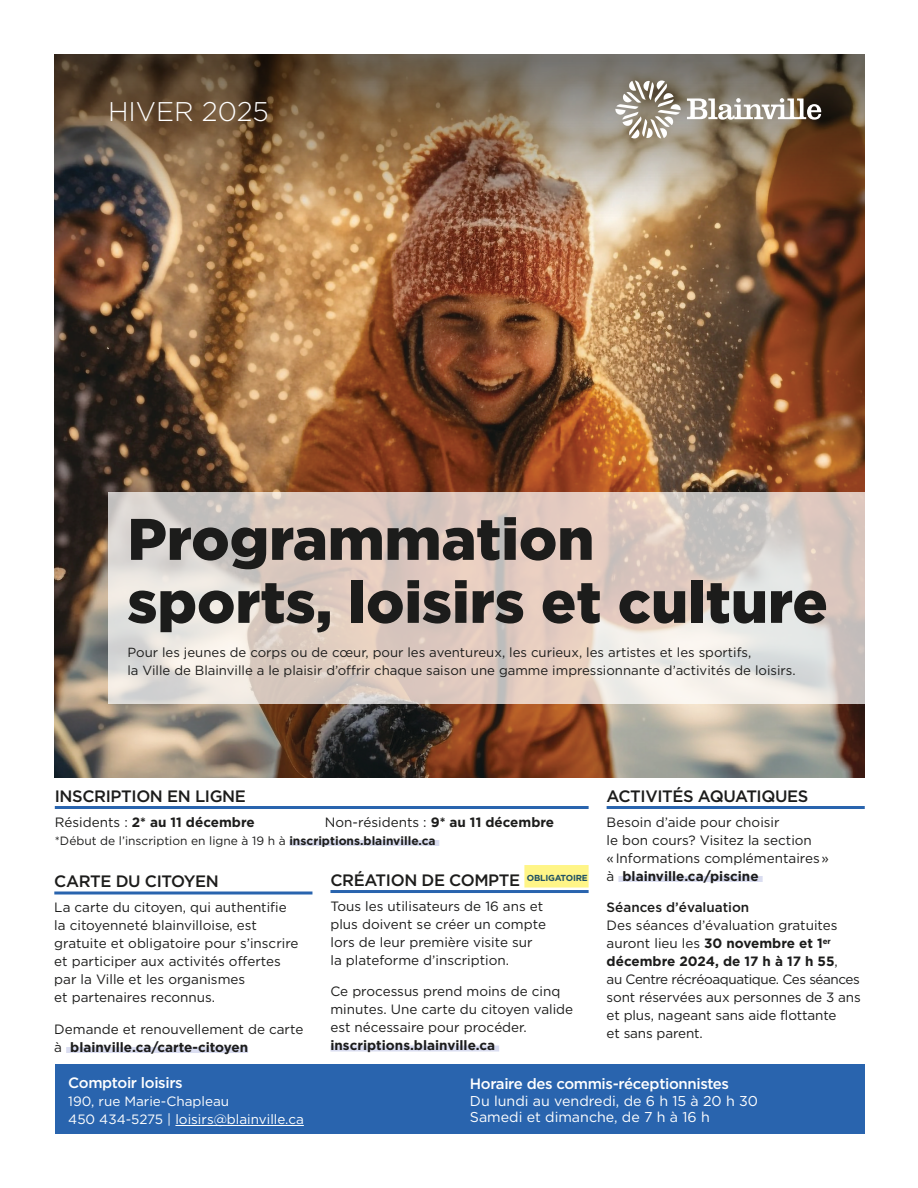
<style>
.page{position:relative;width:918px;height:1188px;background:#fff}
.page>*{position:absolute;margin:0;border:0;box-sizing:border-box;transform-origin:0 0}
.grand_titre{font:900 58.5px/63px "Gotham HTF";color:#1c1c1b}
.grand_titre-2{font:300 27px "Gotham HTF";color:#fff}
.sous-titre___souligné_bleu{font:500 16.5px "Gotham HTF";letter-spacing:-.025em;color:#1c1c1b}
.sous-titre{font:500 15px "Gotham HTF";letter-spacing:-.025em;color:#fff}
.sous-titre-2{font:14.25px/16.5px "Gotham HTF";color:#fff}
.texte_courant{font:13.5px/18px "Gotham HTF";color:#1c1c1b}
.texte_courant-2{font:13.5px/18px "Gotham HTF";color:#fff}
.texte_courant-3{font:700 13.5px "Gotham HTF";color:#1c1c1b}
.texte_courant-4{font:500 13.5px "Gotham HTF";color:#1c1c1b}
.texte_courant-5{font:13.2px/18px "Gotham HTF";color:#1c1c1b}
.texte_courant-6{font:12px "Gotham HTF";color:#1c1c1b}
.s1{font-weight:400}
.s2{font-weight:700}
</style>
<div class="page">
<img style="left:55px;top:218px;width:810px;height:560px">
<svg style="left:108px;top:492px;width:757px;height:212px;background:#ded1c9"></svg>
<hr style="left:54px;top:892px;width:258px;height:3px;background:#2964ae">
<div style="left:66px;top:1047px;width:182px;height:6px;background:#daddf0"></div>
<hr style="left:330px;top:890px;width:259px;height:3px;background:#2964ae">
<div style="left:524px;top:865px;width:65px;height:23px;background:#fff587"></div>
<div style="left:330px;top:1046px;width:169px;height:6px;background:#daddf0"></div>
<hr style="left:607px;top:806px;width:258px;height:3px;background:#2964ae">
<div style="left:618px;top:876px;width:145px;height:6px;background:#daddf0"></div>
<div style="left:55px;top:1065px;width:810px;height:69px;background:#2964ae"></div>
<hr style="left:175px;top:1125px;width:129px;height:1px;background:#fff">
<hr style="left:55px;top:806px;width:534px;height:3px;background:#2964ae">
<div style="left:289px;top:840px;width:150px;height:6px;background:#daddf0"></div>
<img style="left:54px;top:54px;width:811px;height:164px">
<svg style="left:687px;top:98px;width:135px;height:22px"></svg>
<svg style="left:615px;top:80px;width:66px;height:59px"></svg>
<p class="grand_titre-2" style="left:108px;top:96px;width:162px">HIVER 2025</p>
<p class="grand_titre" style="left:127px;top:506px;width:702px">Programmation<br>sports, loisirs et culture</p>
<p class="texte_courant-5" style="left:127px;top:643px;width:670px">Pour les jeunes de corps ou de cœur, pour les aventureux, les curieux, les artistes et les sportifs,<br>la Ville de Blainville a le plaisir d’offrir chaque saison une gamme impressionnante d’activités de loisirs.</p>
<p class="sous-titre___souligné_bleu" style="left:55px;top:787px;width:193px">INSCRIPTION EN LIGNE</p>
<p class="texte_courant-3" style="left:55px;top:814px;width:201px"><span class="s1">Résidents :</span> 2* au 11 décembre</p>
<p class="texte_courant" style="left:325px;top:813px;width:231px">Non-résidents : <span class="s2">9* au 11 décembre</span></p>
<p class="texte_courant-6" style="left:55px;top:834px;width:382px">*Début de l’inscription en ligne à 19 h à <span class="s2">inscriptions.blainville.ca</span></p>
<p class="sous-titre___souligné_bleu" style="left:54px;top:872px;width:166px">CARTE DU CITOYEN</p>
<p class="texte_courant" style="left:54px;top:898px;width:246px">La carte du citoyen, qui authentifie la citoyenneté blainvilloise, est gratuite et obligatoire pour s’inscrire et participer aux activités offertes par la Ville et les organismes<br>et partenaires reconnus.</p>
<p class="texte_courant" style="left:54px;top:1020px;width:251px">Demande et renouvellement de carte à <span class="s2">blainville.ca/carte-citoyen</span></p>
<p class="sous-titre___souligné_bleu" style="left:330px;top:871px;width:259px">CRÉATION DE COMPTE <sup>OBLIGATOIRE</sup></p>
<p class="texte_courant" style="left:330px;top:897px;width:217px">Tous les utilisateurs de 16 ans et plus doivent se créer un compte lors de leur première visite sur la plateforme d’inscription.</p>
<p class="texte_courant" style="left:330px;top:982px;width:244px">Ce processus prend moins de cinq minutes. Une carte du citoyen valide est nécessaire pour procéder. <span class="s2">inscriptions.blainville.ca</span></p>
<p class="sous-titre___souligné_bleu" style="left:607px;top:787px;width:203px">ACTIVITÉS AQUATIQUES</p>
<p class="texte_courant" style="left:607px;top:813px;width:224px">Besoin d’aide pour choisir<br>le bon cours? Visitez la section «Informations complémentaires» à <span class="s2">blainville.ca/piscine</span></p>
<p class="texte_courant-4" style="left:607px;top:900px;width:144px">Séances d’évaluation</p>
<p class="texte_courant" style="left:607px;top:916px;width:256px">Des séances d’évaluation gratuites auront lieu les <span class="s2">30 novembre et 1</span><sup>er </sup><span class="s2">décembre 2024, de 17 h à 17 h 55</span>,<br>au Centre récréoaquatique. Ces séances sont réservées aux personnes de 3 ans et plus, nageant sans aide flottante<br>et sans parent.</p>
<p class="sous-titre" style="left:68px;top:1074px;width:116px">Comptoir loisirs</p>
<p class="texte_courant-2" style="left:68px;top:1092px;width:237px">190, rue Marie-Chapleau<br>450 434-5275 | loisirs@blainville.ca</p>
<p class="sous-titre" style="left:470px;top:1075px;width:261px">Horaire des commis-réceptionnistes</p>
<p class="sous-titre-2" style="left:470px;top:1092px;width:290px">Du lundi au vendredi, de 6 h 15 à 20 h 30<br>Samedi et dimanche, de 7 h à 16 h</p>
</div>
